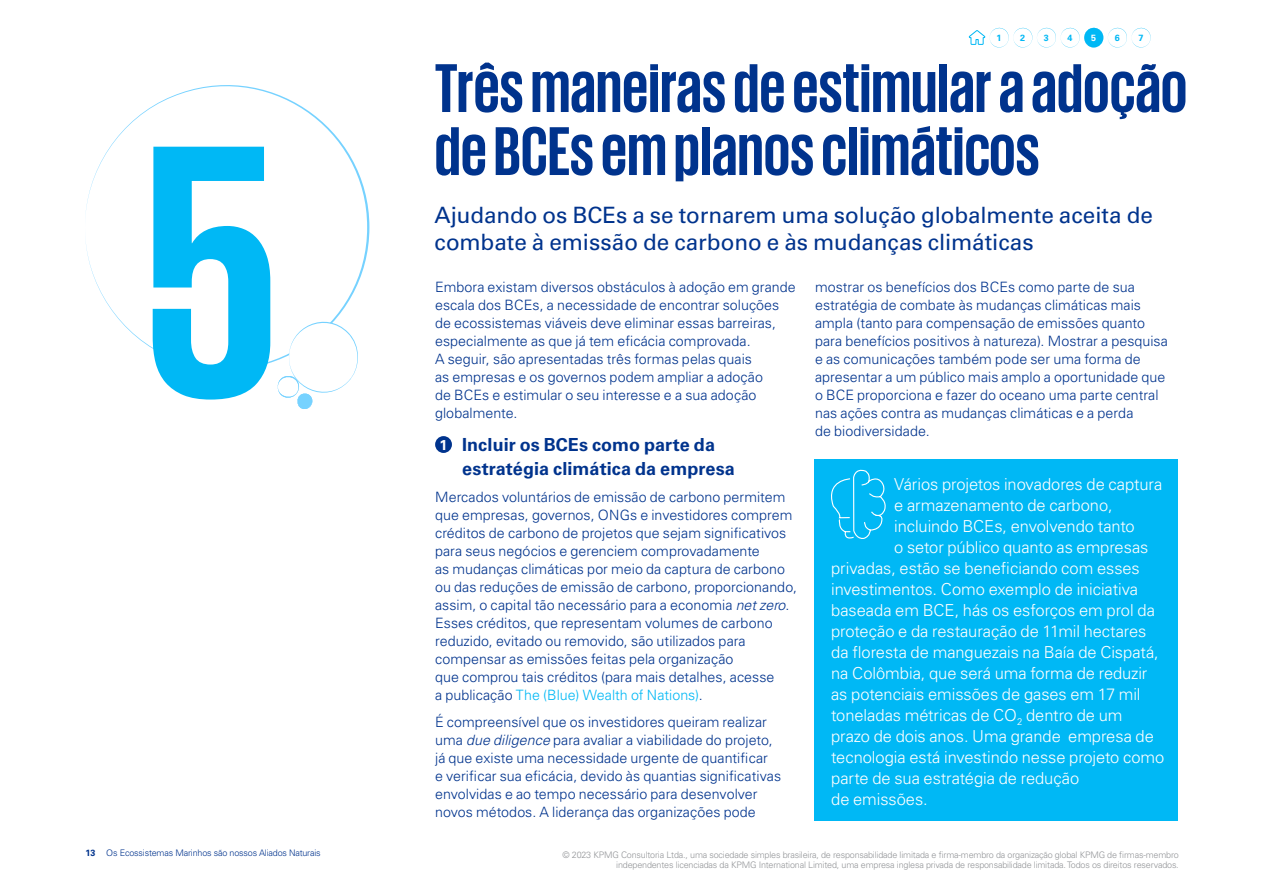
<style>
.page{position:relative;width:1263px;height:893px;background:#fff}
.page>*{position:absolute;margin:0;border:0;box-sizing:border-box;transform-origin:0 0}
.t1{font:700 368.55px "KPMG";color:#00b8f5}
.t2{font:700 70.5px/63px "KPMG";color:#00338d}
.t3{font:22.5px/27px "Univers LT Std";letter-spacing:-.005em;color:#00338d}
.t4{font:700 18px/24px "Univers LT Std";letter-spacing:.005em;color:#00338d}
.t5{font:300 16.5px "Univers LT Std";letter-spacing:-.005em;color:#fff}
.t6{font:300 14.25px/18px "Univers LT Std";letter-spacing:.005em;color:#00338d}
.t7{font:300 9px/10.5px "Univers LT Std";letter-spacing:-.02em;color:#939598;text-align:right}
.t8{font:300 9px "Univers LT Std";letter-spacing:-.02em;color:#00338d}
.t9{font:700 9px "Univers LT Std";color:#00b8f5}
.t10{font:700 9px "Univers LT Std";color:#fff}
.s1{font-size:14.25px;color:#fff}
.s2{font-style:italic}
.s3{color:#00b8f5}
.s4{font-weight:700}
</style>
<div class="page">
<div style="left:435px;top:436px;width:17px;height:17px;background:#00338d;border-radius:50%"></div>
<svg style="left:85px;top:85px;width:284px;height:304px"></svg>
<svg style="left:278px;top:310px;width:83px;height:99px"></svg>
<div style="left:814px;top:460px;width:363px;height:361px;background:#00b8f5"></div>
<svg style="left:825px;top:459px;width:62px;height:80px"></svg>
<svg style="left:968px;top:27px;width:183px;height:21px"></svg>
<h1 class="t1" style="left:141px;top:87px;width:140px">5</h1>
<p class="t9" style="left:996px;top:33px;width:7px">1</p>
<p class="t9" style="left:1020px;top:33px;width:7px">2</p>
<p class="t9" style="left:1044px;top:33px;width:7px">3</p>
<p class="t9" style="left:1067px;top:33px;width:7px">4</p>
<p class="t10" style="left:1091px;top:33px;width:7px">5</p>
<p class="t9" style="left:1115px;top:33px;width:7px">6</p>
<p class="t9" style="left:1138px;top:33px;width:7px">7</p>
<h2 class="t2" style="left:434px;top:54px;width:754px">Três maneiras de estimular a adoção de BCEs em planos climáticos</h2>
<h3 class="t3" style="left:434px;top:201px;width:720px">Ajudando os BCEs a se tornarem uma solução globalmente aceita de combate à emissão de carbono e às mudanças climáticas</h3>
<p class="t6" style="left:435px;top:278px;width:362px">Embora existam diversos obstáculos à adoção em grande escala dos BCEs, a necessidade de encontrar soluções de ecossistemas viáveis deve eliminar essas barreiras, especialmente as que já tem eficácia comprovada.<br>A seguir, são apresentadas três formas pelas quais<br>as empresas e os governos podem ampliar a adoção<br>de BCEs e estimular o seu interesse e a sua adoção globalmente.</p>
<p class="t4" style="left:462px;top:433px;width:274px;text-indent:-23px"><span class="s1">1</span> Incluir os BCEs como parte da estratégia climática da empresa</p>
<p class="t6" style="left:435px;top:488px;width:364px">Mercados voluntários de emissão de carbono permitem que empresas, governos, ONGs e investidores comprem créditos de carbono de projetos que sejam significativos para seus negócios e gerenciem comprovadamente<br>as mudanças climáticas por meio da captura de carbono ou das reduções de emissão de carbono, proporcionando, assim, o capital tão necessário para a economia <span class="s2">net zero</span>.<br>Esses créditos, que representam volumes de carbono reduzido, evitado ou removido, são utilizados para compensar as emissões feitas pela organização<br>que comprou tais créditos (para mais detalhes, acesse<br>a publicação <span class="s3">The (Blue) Wealth of Nations)</span>.</p>
<p class="t6" style="left:435px;top:713px;width:347px">É compreensível que os investidores queiram realizar uma <span class="s2">due diligence</span> para avaliar a viabilidade do projeto, já que existe uma necessidade urgente de quantificar<br>e verificar sua eficácia, devido às quantias significativas envolvidas e ao tempo necessário para desenvolver novos métodos. A liderança das organizações pode</p>
<p class="t6" style="left:815px;top:278px;width:354px">mostrar os benefícios dos BCEs como parte de sua estratégia de combate às mudanças climáticas mais ampla (tanto para compensação de emissões quanto para benefícios positivos à natureza). Mostrar a pesquisa e as comunicações também pode ser uma forma de apresentar a um público mais amplo a oportunidade que o BCE proporciona e fazer do oceano uma parte central nas ações contra as mudanças climáticas e a perda<br>de biodiversidade.</p>
<p class="t5" style="left:894px;top:474px;width:270px">Vários projetos inovadores de captura</p>
<p class="t5" style="left:894px;top:495px;width:220px">e armazenamento de carbono,</p>
<p class="t5" style="left:894px;top:516px;width:242px">incluindo BCEs, envolvendo tanto</p>
<p class="t5" style="left:894px;top:537px;width:256px">o setor público quanto as empresas</p>
<p class="t5" style="left:831px;top:558px;width:310px">privadas, estão se beneficiando com esses</p>
<p class="t5" style="left:831px;top:579px;width:308px">investimentos. Como exemplo de iniciativa</p>
<p class="t5" style="left:831px;top:600px;width:325px">baseada em BCE, hás os esforços em prol da</p>
<p class="t5" style="left:831px;top:621px;width:317px">proteção e da restauração de 11mil hectares</p>
<p class="t5" style="left:831px;top:642px;width:329px">da floresta de manguezais na Baía de Cispatá,</p>
<p class="t5" style="left:831px;top:663px;width:318px">na Colômbia, que será uma forma de reduzir</p>
<p class="t5" style="left:831px;top:684px;width:311px">as potenciais emissões de gases em 17 mil</p>
<p class="t5" style="left:831px;top:705px;width:293px">toneladas métricas de CO<sub>2</sub> dentro de um</p>
<p class="t5" style="left:831px;top:726px;width:324px">prazo de dois anos. Uma grande empresa de</p>
<p class="t5" style="left:831px;top:747px;width:335px">tecnologia está investindo nesse projeto como</p>
<p class="t5" style="left:831px;top:768px;width:250px">parte de sua estratégia de redução</p>
<p class="t5" style="left:831px;top:789px;width:98px">de emissões.</p>
<p class="t8" style="left:86px;top:848px;width:237px"><span class="s4">13</span> Os Ecossistemas Marinhos são nossos Aliados Naturais</p>
<p class="t7" style="left:562px;top:849px;width:618px">© 2023 KPMG Consultoria Ltda., uma sociedade simples brasileira, de responsabilidade limitada e firma-membro da organização global KPMG de firmas-membro independentes licenciadas da KPMG International Limited, uma empresa inglesa privada de responsabilidade limitada. Todos os direitos reservados.</p>
</div>
